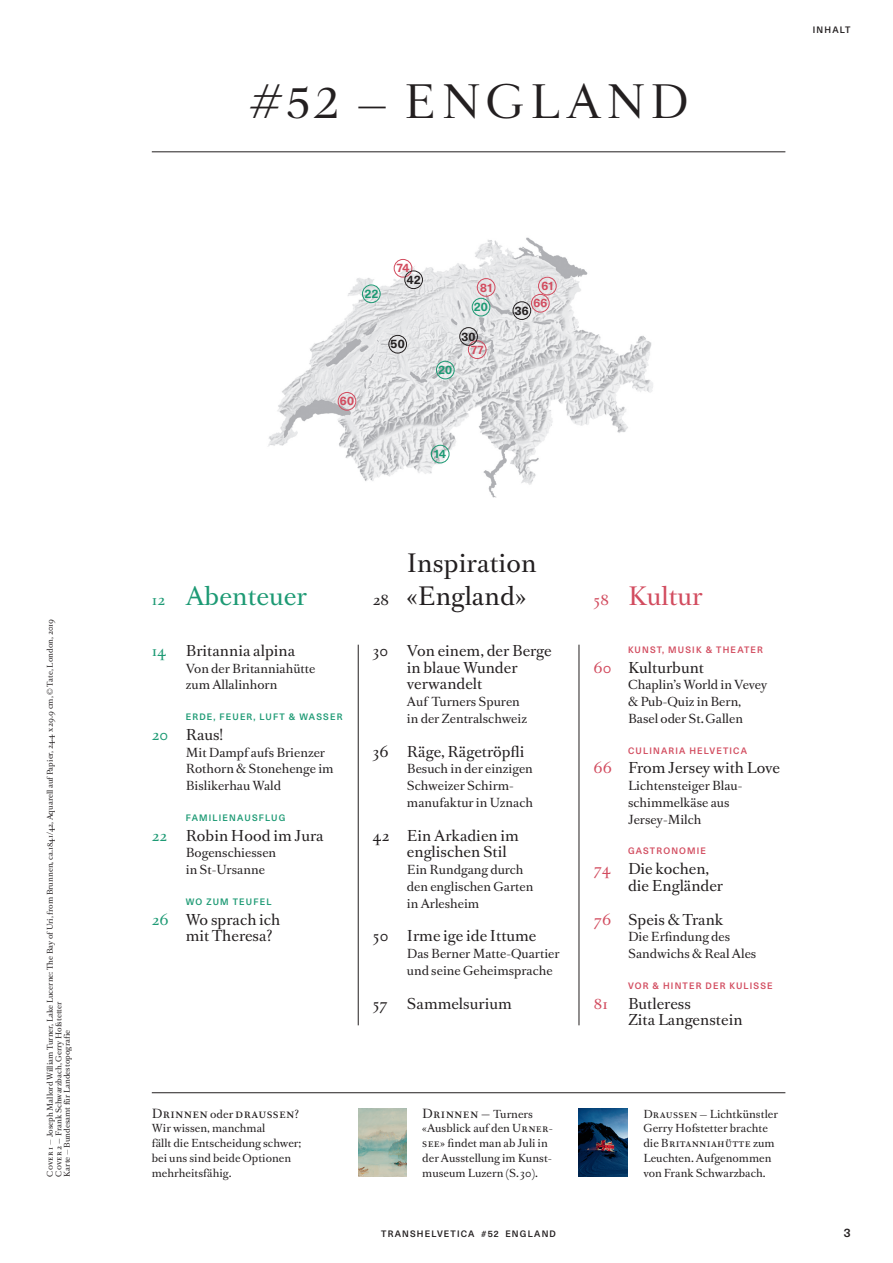
<style>
.page{position:relative;width:893px;height:1263px;background:#fff}
.page>*{position:absolute;margin:0;border:0;box-sizing:border-box;transform-origin:0 0}
.t1{font:41.25px "Romain Headline";letter-spacing:.155em;color:#231f20}
.t2{font:24px/33.6px "Romain Text";letter-spacing:.005em;color:#231f20}
.t3{font:24px "Romain Text";color:#1d9a74}
.t4{font:24px "Romain Text";color:#d24c5f}
.t5{font:14.25px/16.8px "Romain Text";color:#231f20}
.t6{font:14.25px "Romain Text";color:#1d9a74}
.t7{font:14.25px "Romain Text";color:#d24c5f}
.t8{font:12px "Romain Text";letter-spacing:.03em;color:#231f20}
.t9{font:700 12px "Unica 77 LL";letter-spacing:.03em;color:#d24c5f}
.t10{font:700 12px "Unica 77 LL";letter-spacing:.03em;color:#1d9a74}
.t11{font:700 12px "Unica 77 LL";letter-spacing:.03em;color:#231f20}
.t12{font:500 12px "Unica 77 LL";color:#231f20}
.t13{font:11.85px/16.8px "Romain Text";color:#231f20}
.t14{font:10.5px/14.7px "Romain Text";letter-spacing:.005em;color:#231f20}
.t15{font:500 9px "Unica 77 LL";letter-spacing:.13em;color:#d24c5f}
.t16{font:500 9px "Unica 77 LL";letter-spacing:.13em;color:#1d9a74}
.t17{font:500 9px "Unica 77 LL";letter-spacing:.13em;color:#231f20}
.t18{font:7.5px/8.4px "Romain Text";letter-spacing:.005em;color:#231f20}
.s1{font-size:14.4px}
.s2{color:#1d9a74}
.s3{font-size:10.5px}
.s4{color:#d24c5f}
</style>
<div class="page">
<img style="left:358px;top:1108px;width:48px;height:68px">
<img style="left:268px;top:237px;width:385px;height:261px">
<hr style="left:152px;top:152px;width:633px;height:1px;background:#231f20">
<div style="left:431px;top:445px;width:18px;height:18px;border:1px solid #1d9a74;border-radius:50%"></div>
<hr style="left:358px;top:645px;width:1px;height:380px;background:#231f20">
<hr style="left:579px;top:645px;width:1px;height:380px;background:#231f20">
<div style="left:513px;top:302px;width:18px;height:18px;border:1px solid #231f20;border-radius:50%"></div>
<div style="left:436px;top:361px;width:18px;height:18px;border:1px solid #1d9a74;border-radius:50%"></div>
<div style="left:472px;top:298px;width:18px;height:18px;border:1px solid #1d9a74;border-radius:50%"></div>
<div style="left:362px;top:285px;width:18px;height:18px;border:1px solid #1d9a74;border-radius:50%"></div>
<div style="left:388px;top:335px;width:19px;height:18px;border:1px solid #231f20;border-radius:50%"></div>
<div style="left:531px;top:294px;width:18px;height:18px;border:1px solid #d24c5f;border-radius:50%"></div>
<div style="left:468px;top:341px;width:18px;height:18px;border:1px solid #d24c5f;border-radius:50%"></div>
<div style="left:538px;top:277px;width:18px;height:18px;border:1px solid #d24c5f;border-radius:50%"></div>
<div style="left:394px;top:259px;width:18px;height:18px;border:1px solid #d24c5f;border-radius:50%"></div>
<div style="left:338px;top:392px;width:18px;height:18px;border:1px solid #d24c5f;border-radius:50%"></div>
<div style="left:477px;top:278px;width:18px;height:18px;border:1px solid #d24c5f;border-radius:50%"></div>
<div style="left:404px;top:271px;width:19px;height:18px;border:1px solid #231f20;border-radius:50%"></div>
<div style="left:460px;top:327px;width:18px;height:18px;border:1px solid #231f20;border-radius:50%"></div>
<hr style="left:152px;top:1092px;width:633px;height:1px;background:#231f20">
<img style="left:579px;top:1108px;width:48px;height:68px">
<p class="t18" style="left:46px;top:1176px;width:559px;rotate:-90deg">Cover 1 — Joseph Mallord William Turner, Lake Lucerne: The Bay of Uri, from Brunnen, ca.1841/42, Aquarell auf Papier, 24.4 x 29.9 cm, © Tate, London, 2019<br>Cover 2 — Frank Schwarzbach, Gerry Hofstetter<br>Karte — Bundesamt für Landestopografie</p>
<h1 class="t1" style="left:249px;top:73px;width:441px">#52 — ENGLAND</h1>
<p class="t17" style="left:813px;top:23px;width:39px">INHALT</p>
<p class="t10" style="left:365px;top:284px;width:15px">22</p>
<p class="t9" style="left:397px;top:259px;width:14px">74</p>
<p class="t11" style="left:407px;top:271px;width:15px">42</p>
<p class="t11" style="left:391px;top:335px;width:16px">50</p>
<p class="t9" style="left:340px;top:392px;width:16px">60</p>
<p class="t10" style="left:438px;top:361px;width:15px">20</p>
<p class="t9" style="left:480px;top:278px;width:13px">81</p>
<p class="t10" style="left:474px;top:298px;width:15px">20</p>
<p class="t11" style="left:462px;top:328px;width:16px">30</p>
<p class="t9" style="left:471px;top:341px;width:14px">77</p>
<p class="t10" style="left:434px;top:445px;width:13px">14</p>
<p class="t9" style="left:541px;top:277px;width:13px">61</p>
<p class="t9" style="left:533px;top:294px;width:16px">66</p>
<p class="t11" style="left:515px;top:302px;width:15px">36</p>
<h2 class="t3" style="left:152px;top:580px;width:157px"><span class="s1">12</span> Abenteuer</h2>
<p class="t6" style="left:152px;top:641px;width:16px">14</p>
<p class="t5" style="left:186px;top:642px;width:111px">Britannia alpina</p>
<p class="t13" style="left:186px;top:660px;width:131px">Von der Britanniahütte zum Allalinhorn</p>
<p class="t16" style="left:186px;top:710px;width:158px">ERDE, FEUER, LUFT &amp; WASSER</p>
<p class="t5" style="left:152px;top:726px;width:73px"><span class="s2">20</span> Raus!</p>
<p class="t13" style="left:186px;top:744px;width:149px">Mit Dampf aufs Brienzer<br>Rothorn &amp; Stonehenge im<br>Bislikerhau Wald</p>
<p class="t16" style="left:186px;top:811px;width:101px">FAMILIENAUSFLUG</p>
<p class="t6" style="left:152px;top:826px;width:17px">22</p>
<p class="t5" style="left:186px;top:827px;width:139px">Robin Hood im Jura</p>
<p class="t13" style="left:186px;top:845px;width:92px">Bogenschiessen in St-Ursanne</p>
<p class="t16" style="left:186px;top:895px;width:87px">WO ZUM TEUFEL</p>
<p class="t5" style="left:186px;top:911px;width:96px;text-indent:-34px"><span class="s2">26</span> Wo sprach ich mit Theresa?</p>
<h2 class="t2" style="left:373px;top:547px;width:165px;text-indent:34px">Inspiration<br><span class="s1">28</span> «England»</h2>
<p class="t5" style="left:373px;top:642px;width:17px">30</p>
<p class="t5" style="left:407px;top:642px;width:146px">Von einem, der Berge in blaue Wunder verwandelt</p>
<p class="t13" style="left:407px;top:694px;width:122px">Auf Turners Spuren in der Zentralschweiz</p>
<p class="t5" style="left:373px;top:743px;width:17px">36</p>
<p class="t5" style="left:407px;top:743px;width:119px">Räge, Rägetröpfli</p>
<p class="t13" style="left:407px;top:761px;width:128px">Besuch in der einzigen<br>Schweizer Schirm&shy;manufaktur in Uznach</p>
<p class="t5" style="left:407px;top:827px;width:113px;text-indent:-34px">42 Ein Arkadien im englischen Stil</p>
<p class="t13" style="left:407px;top:862px;width:128px">Ein Rundgang durch den englischen Garten in Arlesheim</p>
<p class="t5" style="left:373px;top:928px;width:17px">50</p>
<p class="t5" style="left:407px;top:928px;width:131px">Irme ige ide Ittume</p>
<p class="t13" style="left:407px;top:946px;width:154px">Das Berner Matte-Quartier und seine Geheimsprache</p>
<p class="t5" style="left:373px;top:995px;width:16px">57</p>
<p class="t5" style="left:407px;top:995px;width:106px">Sammelsurium</p>
<p class="t8" style="left:152px;top:1105px;width:149px">Drinnen <span class="s3">oder</span> draussen<span class="s3">?</span></p>
<p class="t14" style="left:152px;top:1121px;width:151px">Wir wissen, manchmal<br>fällt die Entscheidung schwer; bei uns sind beide Optionen mehrheitsfähig.</p>
<p class="t8" style="left:422px;top:1105px;width:112px">Drinnen — <span class="s3">Turners</span></p>
<p class="t14" style="left:422px;top:1121px;width:132px">«Ausblick auf den Urner&shy;see» findet man ab Juli in der Ausstellung im Kunst&shy;museum Luzern (S. 30).</p>
<p class="t17" style="left:381px;top:1227px;width:176px">TRANSHELVETICA #52 ENGLAND</p>
<h2 class="t4" style="left:593px;top:580px;width:111px"><span class="s1">58</span> Kultur</h2>
<p class="t15" style="left:628px;top:643px;width:136px">KUNST, MUSIK &amp; THEATER</p>
<p class="t5" style="left:593px;top:659px;width:112px"><span class="s4">60</span> Kulturbunt</p>
<p class="t13" style="left:628px;top:677px;width:141px">Chaplin’s World in Vevey &amp; Pub-Quiz in Bern,<br>Basel oder St.Gallen</p>
<p class="t15" style="left:628px;top:744px;width:121px">CULINARIA HELVETICA</p>
<p class="t5" style="left:593px;top:760px;width:188px"><span class="s4">66</span> From Jersey with Love</p>
<p class="t13" style="left:628px;top:778px;width:116px">Lichtensteiger Blau&shy;schimmelkäse aus<br>Jersey-Milch</p>
<p class="t15" style="left:628px;top:844px;width:79px">GASTRONOMIE</p>
<p class="t5" style="left:628px;top:861px;width:97px;text-indent:-34px"><span class="s4">74</span> Die kochen, die Engländer</p>
<p class="t5" style="left:594px;top:911px;width:131px"><span class="s4">76</span> Speis &amp; Trank</p>
<p class="t13" style="left:628px;top:929px;width:130px">Die Erfindung des<br>Sandwichs &amp; Real Ales</p>
<p class="t15" style="left:628px;top:979px;width:146px">VOR &amp; HINTER DER KULISSE</p>
<p class="t7" style="left:594px;top:994px;width:15px">81</p>
<p class="t5" style="left:628px;top:995px;width:116px">Butleress<br>Zita Langenstein</p>
<p class="t14" style="left:643px;top:1107px;width:136px">Draussen — Lichtkünstler<br>Gerry Hofstetter brachte die Britanniahütte zum<br>Leuchten. Aufgenommen von Frank Schwarzbach.</p>
<p class="t12" style="left:844px;top:1224px;width:8px">3</p>
</div>
